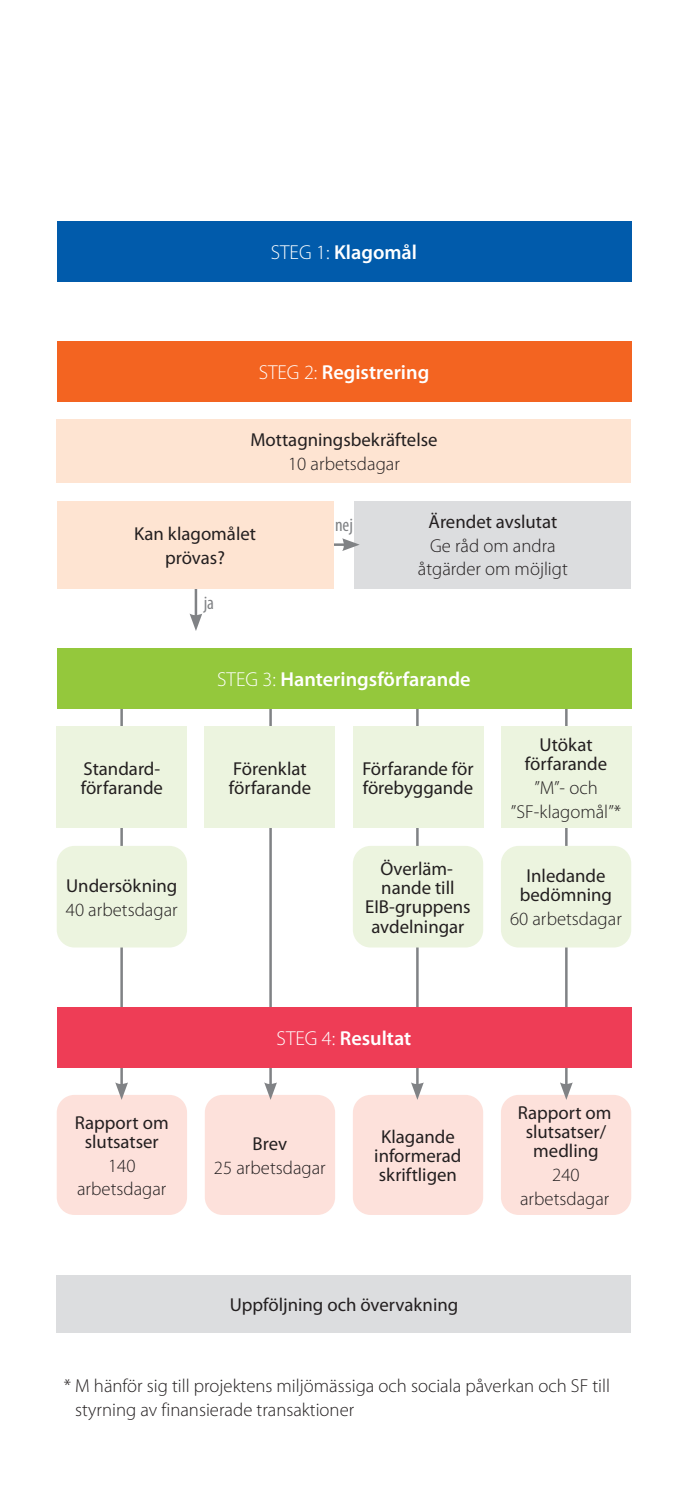
<style>
.page{position:relative;width:688px;height:1489px;background:#fff}
.page>*{position:absolute;margin:0;border:0;box-sizing:border-box;transform-origin:0 0}
.t1{font:600 20.25px "Myriad Pro";color:#fff}
.text_tableau{font:18.75px/19.2px "Myriad Pro";color:#231f20;text-align:center}
.text_tableau-2{font:300 18.75px/23.8px "Myriad Pro";color:#231f20;text-align:center}
.text_tableau-3{font:condensed 18.75px "Myriad Pro";color:#808285}
.s1{font-weight:300}
</style>
<div class="page">
<div style="left:57px;top:1275px;width:574px;height:57px;background:#dcdddf"></div>
<div style="left:57px;top:341px;width:574px;height:60px;background:#f36421"></div>
<div style="left:57px;top:419px;width:574px;height:64px;background:#fee4d2"></div>
<div style="left:354px;top:501px;width:277px;height:87px;background:#dcdddf"></div>
<div style="left:57px;top:221px;width:574px;height:60px;background:#015bab"></div>
<div style="left:57px;top:1094px;width:130px;height:120px;background:#fde1db;border-radius:18px"></div>
<div style="left:205px;top:1094px;width:130px;height:120px;background:#fde1db;border-radius:18px"></div>
<div style="left:353px;top:1094px;width:130px;height:120px;background:#fde1db;border-radius:18px"></div>
<div style="left:500px;top:1094px;width:131px;height:120px;background:#fde1db;border-radius:18px"></div>
<hr style="left:195px;top:558px;width:2px;height:59px;background:#808285">
<svg style="left:189px;top:613px;width:13px;height:18px"></svg>
<hr style="left:328px;top:543px;width:18px;height:3px;background:#808285">
<svg style="left:342px;top:538px;width:17px;height:13px"></svg>
<div style="left:57px;top:501px;width:276px;height:87px;background:#fee4d2"></div>
<hr style="left:120px;top:666px;width:3px;height:420px;background:#808285">
<svg style="left:115px;top:1082px;width:13px;height:17px"></svg>
<hr style="left:269px;top:666px;width:3px;height:420px;background:#808285">
<svg style="left:264px;top:1082px;width:13px;height:17px"></svg>
<hr style="left:416px;top:666px;width:2px;height:420px;background:#808285">
<svg style="left:411px;top:1082px;width:12px;height:17px"></svg>
<hr style="left:565px;top:666px;width:2px;height:420px;background:#808285">
<svg style="left:559px;top:1082px;width:13px;height:17px"></svg>
<div style="left:57px;top:648px;width:574px;height:60px;background:#94c83c"></div>
<div style="left:57px;top:726px;width:130px;height:102px;background:#ecf4df"></div>
<div style="left:57px;top:845px;width:130px;height:102px;background:#ecf4df;border-radius:18px"></div>
<div style="left:205px;top:726px;width:130px;height:102px;background:#ecf4df"></div>
<div style="left:353px;top:726px;width:130px;height:102px;background:#ecf4df"></div>
<div style="left:353px;top:845px;width:130px;height:102px;background:#ecf4df;border-radius:18px"></div>
<div style="left:500px;top:726px;width:131px;height:102px;background:#ecf4df"></div>
<div style="left:500px;top:845px;width:131px;height:102px;background:#ecf4df;border-radius:18px"></div>
<div style="left:57px;top:1007px;width:574px;height:60px;background:#ee3d56"></div>
<p class="t1" style="left:271px;top:241px;width:148px"><span class="s1">STEG 1:</span> Klagomål</p>
<p class="t1" style="left:258px;top:361px;width:172px"><span class="s1">STEG 2:</span> Registrering</p>
<p class="text_tableau" style="left:250px;top:431px;width:189px">Mottagningsbekräftelse</p>
<p class="text_tableau-2" style="left:288px;top:452px;width:113px">10 arbetsdagar</p>
<p class="text_tableau" style="left:428px;top:512px;width:130px">Ärendet avslutat</p>
<p class="text_tableau-2" style="left:418px;top:534px;width:151px">Ge råd om andra åtgärder om möjligt</p>
<p class="text_tableau-3" style="left:335px;top:515px;width:19px">nej</p>
<p class="text_tableau" style="left:134px;top:524px;width:123px">Kan klagomålet</p>
<p class="text_tableau" style="left:165px;top:548px;width:61px">prövas?</p>
<p class="text_tableau-3" style="left:204px;top:593px;width:12px">ja</p>
<p class="text_tableau" style="left:81px;top:759px;width:84px;text-align:left">Standard&shy;förfarande</p>
<p class="text_tableau" style="left:66px;top:876px;width:113px">Undersökning</p>
<p class="text_tableau-2" style="left:66px;top:897px;width:113px">40 arbetsdagar</p>
<p class="t1" style="left:217px;top:668px;width:255px"><span class="s1">STEG 3:</span> Hanteringsförfarande</p>
<p class="text_tableau" style="left:229px;top:759px;width:84px;text-align:left">Förenklat förfarande</p>
<p class="text_tableau" style="left:362px;top:759px;width:113px;text-align:left">Förfarande för förebyggande</p>
<p class="text_tableau" style="left:365px;top:859px;width:107px">Överläm&shy;nande till<br>EIB-gruppens avdelningar</p>
<p class="text_tableau" style="left:525px;top:735px;width:84px">Utökat förfarande</p>
<p class="text_tableau-2" style="left:510px;top:776px;width:112px">”M”- och ”SF-klagomål”*</p>
<p class="text_tableau" style="left:519px;top:866px;width:94px">Inledande bedömning</p>
<p class="text_tableau-2" style="left:510px;top:907px;width:113px">60 arbetsdagar</p>
<p class="text_tableau" style="left:75px;top:1112px;width:95px">Rapport om slutsatser</p>
<p class="text_tableau-2" style="left:77px;top:1153px;width:91px">140 arbetsdagar</p>
<p class="t1" style="left:276px;top:1027px;width:136px"><span class="s1">STEG 4:</span> Resultat</p>
<p class="text_tableau" style="left:252px;top:1134px;width:36px">Brev</p>
<p class="text_tableau-2" style="left:214px;top:1155px;width:113px">25 arbetsdagar</p>
<p class="text_tableau" style="left:374px;top:1127px;width:89px">Klagande informerad skriftligen</p>
<p class="text_tableau" style="left:229px;top:1295px;width:230px">Uppföljning och övervakning</p>
<p class="text_tableau" style="left:517px;top:1103px;width:95px">Rapport om slutsatser/ medling</p>
<p class="text_tableau-2" style="left:520px;top:1163px;width:91px">240 arbetsdagar</p>
<p class="text_tableau-2" style="left:75px;top:1373px;width:536px;text-align:left;text-indent:-11px">* M hänför sig till projektens miljömässiga och sociala påverkan och SF till styrning av finansierade transaktioner</p>
</div>
